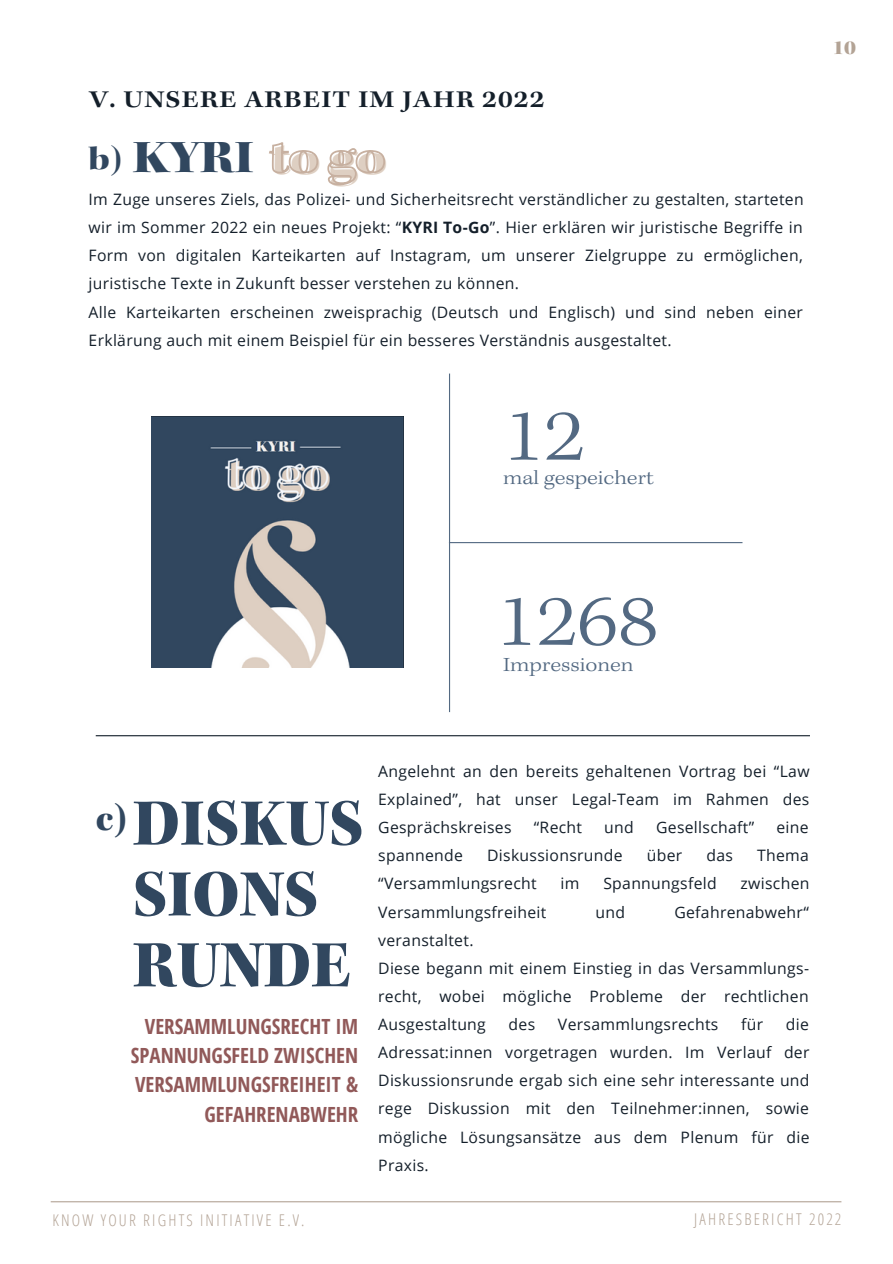
<style>
.page{position:relative;width:893px;height:1264px;background:#fff}
.page>*{position:absolute;margin:0;border:0;box-sizing:border-box;transform-origin:0 0}
.t1{font:300 expanded 73.2px "Kepler Std";color:#536982}
.t2{font:300 expanded 72.45px "Kepler Std";color:#536982}
.t3{font:67.65px/70.8px "Kepler Std Black Subh";color:#31475f;text-align:center}
.t4{font:45.6px "Kepler Std Black Ext Disp";color:#31475f}
.t5{font:600 expanded 24px "Kepler Std";letter-spacing:.05em;color:#141f2a}
.t6{font:700 20.85px/29.2px "Open Sans Condensed";color:#915959;text-align:right}
.t7{font:300 expanded 19.95px "Kepler Std";color:#536982}
.t8{font:19.5px "Kepler Std Black Ext Disp";color:#b3a395}
.t9{font:300 16.2px "Open Sans Condensed";letter-spacing:.135em;color:#b3a395}
.t10{font:15.75px/28px "Open Sans";letter-spacing:.02em;color:#141f2a}
.s1{font-size:33px}
.s2{font-size:48px;color:#decfc2}
.s3{font-weight:700}
</style>
<div class="page">
<hr style="left:96px;top:735px;width:713px;height:1px;background:#141f2a">
<img style="left:151px;top:416px;width:252px;height:251px">
<hr style="left:449px;top:373px;width:1px;height:339px;background:#536982">
<hr style="left:449px;top:542px;width:293px;height:1px;background:#536982">
<hr style="left:51px;top:1201px;width:790px;height:1px;background:#b3a395">
<svg style="left:269px;top:142px;width:116px;height:44px"></svg>
<h3 class="t5" style="left:89px;top:90px;width:456px">V. UNSERE ARBEIT IM JAHR 2022</h3>
<h3 class="t4" style="left:89px;top:140px;width:300px"><span class="s1">b)</span> KYRI <span class="s2">to go</span></h3>
<p class="t10" style="left:89px;top:185px;width:716px">Im Zuge unseres Ziels, das Polizei- und Sicherheitsrecht verständlicher zu gestalten, starteten wir im Sommer 2022 ein neues Projekt: “<span class="s3">KYRI To-Go</span>”. Hier erklären wir juristische Begriffe in Form von digitalen Karteikarten auf Instagram, um unserer Zielgruppe zu ermöglichen, juristische Texte in Zukunft besser verstehen zu können.<br>Alle Karteikarten erscheinen zweisprachig (Deutsch und Englisch) und sind neben einer Erklärung auch mit einem Beispiel für ein besseres Verständnis ausgestaltet.</p>
<h1 class="t1" style="left:503px;top:408px;width:83px">12</h1>
<p class="t7" style="left:503px;top:470px;width:152px">mal gespeichert</p>
<p class="t8" style="left:832px;top:40px;width:25px">10</p>
<h2 class="t2" style="left:496px;top:594px;width:164px">1268</h2>
<p class="t7" style="left:503px;top:657px;width:132px">Impressionen</p>
<h3 class="t3" style="left:96px;top:795px;width:269px"><sup>c)</sup>DISKUS<br>SIONS<br>RUNDE</h3>
<h3 class="t6" style="left:131px;top:1011px;width:229px">VERSAMMLUNGSRECHT IM<br>SPANNUNGSFELD ZWISCHEN<br>VERSAMMLUNGSFREIHEIT &amp;<br>GEFAHRENABWEHR</h3>
<p class="t10" style="left:378px;top:756px;width:433px;text-align:justify">Angelehnt an den bereits gehaltenen Vortrag bei “Law Explained”, hat unser Legal-Team im Rahmen des Gesprächskreises</p>
<p class="t10" style="left:533px;top:813px;width:50px">“Recht</p>
<p class="t10" style="left:604px;top:813px;width:31px">und</p>
<p class="t10" style="left:656px;top:813px;width:100px">Gesellschaft”</p>
<p class="t10" style="left:776px;top:813px;width:34px">eine</p>
<p class="t10" style="left:378px;top:841px;width:86px">spannende</p>
<p class="t10" style="left:487px;top:841px;width:137px">Diskussionsrunde</p>
<p class="t10" style="left:646px;top:841px;width:37px">über</p>
<p class="t10" style="left:706px;top:841px;width:28px">das</p>
<p class="t10" style="left:757px;top:841px;width:53px">Thema</p>
<p class="t10" style="left:378px;top:869px;width:160px">“Versammlungsrecht</p>
<p class="t10" style="left:560px;top:869px;width:20px">im</p>
<p class="t10" style="left:603px;top:869px;width:115px">Spannungsfeld</p>
<p class="t10" style="left:740px;top:869px;width:70px">zwischen</p>
<p class="t10" style="left:378px;top:897px;width:170px">Versammlungsfreiheit</p>
<p class="t10" style="left:595px;top:897px;width:31px">und</p>
<p class="t10" style="left:674px;top:897px;width:136px">Gefahrenabwehr“</p>
<p class="t10" style="left:378px;top:925px;width:432px">veranstaltet.<br>Diese begann mit einem Einstieg in das Versammlungs&shy;recht, wobei mögliche Probleme der rechtlichen Ausgestaltung</p>
<p class="t10" style="left:508px;top:1009px;width:28px">des</p>
<p class="t10" style="left:558px;top:1009px;width:162px">Versammlungsrechts</p>
<p class="t10" style="left:741px;top:1009px;width:24px">für</p>
<p class="t10" style="left:378px;top:1009px;width:433px;text-align:justify;text-indent:408px">die Adressat:innen vorgetragen wurden. Im Verlauf der Diskussionsrunde ergab sich eine sehr interessante und rege Diskussion mit den Teilnehmer:innen, sowie mögliche Lösungsansätze aus dem Plenum für die Praxis.</p>
<p class="t9" style="left:52px;top:1208px;width:254px">KNOW YOUR RIGHTS INITIATIVE E.V.</p>
<p class="t9" style="left:694px;top:1207px;width:149px">JAHRESBERICHT 2022</p>
</div>
